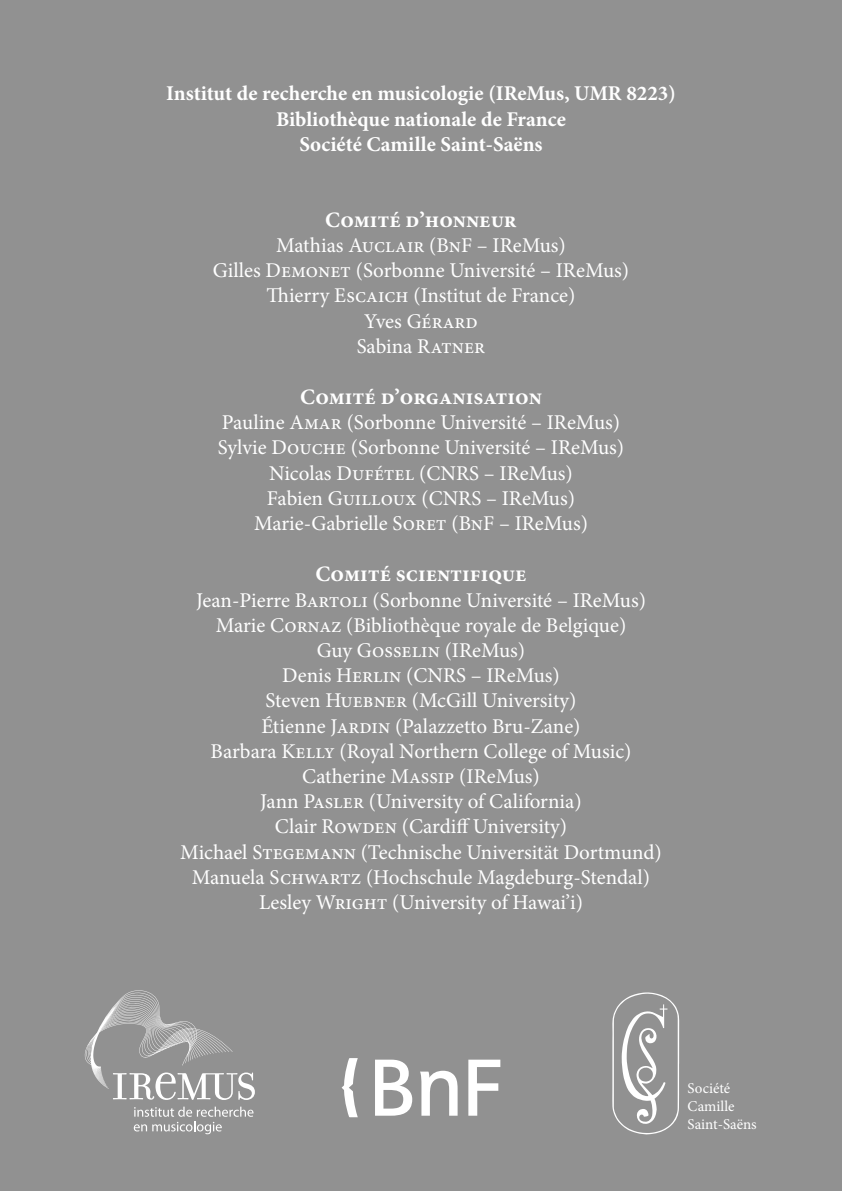
<style>
.page{position:relative;width:842px;height:1191px;background:#919191}
.page>*{position:absolute;margin:0;border:0;box-sizing:border-box;transform-origin:0 0}
.t1{font:700 22px "Minion Pro";color:#fff}
.t2{font:21px/25.2px "Minion Pro";color:#fff;text-align:center}
.t3{font:700 21px/25.2px "Minion Pro";color:#fff;text-align:center}
.t4{font:15px/18px "Minion Pro";letter-spacing:.005em;color:#fff}
</style>
<div class="page">
<svg style="left:85px;top:990px;width:170px;height:110px"></svg>
<svg style="left:134px;top:1106px;width:119px;height:28px"></svg>
<svg style="left:342px;top:1058px;width:158px;height:59px"></svg>
<svg style="left:612px;top:992px;width:67px;height:142px"></svg>
<p class="t3" style="left:166px;top:81px;width:511px">Institut de recherche en musicologie (IReMus, UMR 8223)<br>Bibliothèque nationale de France<br>Société Camille Saint-Saëns</p>
<p class="t1" style="left:325px;top:204px;width:193px">Comité d’honneur</p>
<p class="t2" style="left:213px;top:233px;width:418px">Mathias Auclair (BnF – IReMus)<br>Gilles Demonet (Sorbonne Université – IReMus)<br>Thierry Escaich (Institut de France)<br>Yves Gérard<br>Sabina Ratner</p>
<p class="t1" style="left:300px;top:381px;width:243px">Comité d’organisation</p>
<p class="t2" style="left:218px;top:410px;width:408px">Pauline Amar (Sorbonne Université – IReMus)<br>Sylvie Douche (Sorbonne Université – IReMus)<br>Nicolas Dufétel (CNRS – IReMus)<br>Fabien Guilloux (CNRS – IReMus)<br>Marie-Gabrielle Soret (BnF – IReMus)</p>
<p class="t1" style="left:315px;top:559px;width:213px">Comité scientifique</p>
<p class="t2" style="left:180px;top:587px;width:483px">Jean-Pierre Bartoli (Sorbonne Université – IReMus)<br>Marie Cornaz (Bibliothèque royale de Belgique)<br>Guy Gosselin (IReMus)<br>Denis Herlin (CNRS – IReMus)<br>Steven Huebner (McGill University)<br>Étienne Jardin (Palazzetto Bru-Zane)<br>Barbara Kelly (Royal Northern College of Music)<br>Catherine Massip (IReMus)<br>Jann Pasler (University of California)<br>Clair Rowden (Cardiff University)<br>Michael Stegemann (Technische Universität Dortmund)<br>Manuela Schwartz (Hochschule Magdeburg-Stendal)<br>Lesley Wright (University of Hawai’i)</p>
<p class="t4" style="left:688px;top:1079px;width:71px">Société<br>Camille<br>Saint-Saëns</p>
</div>
